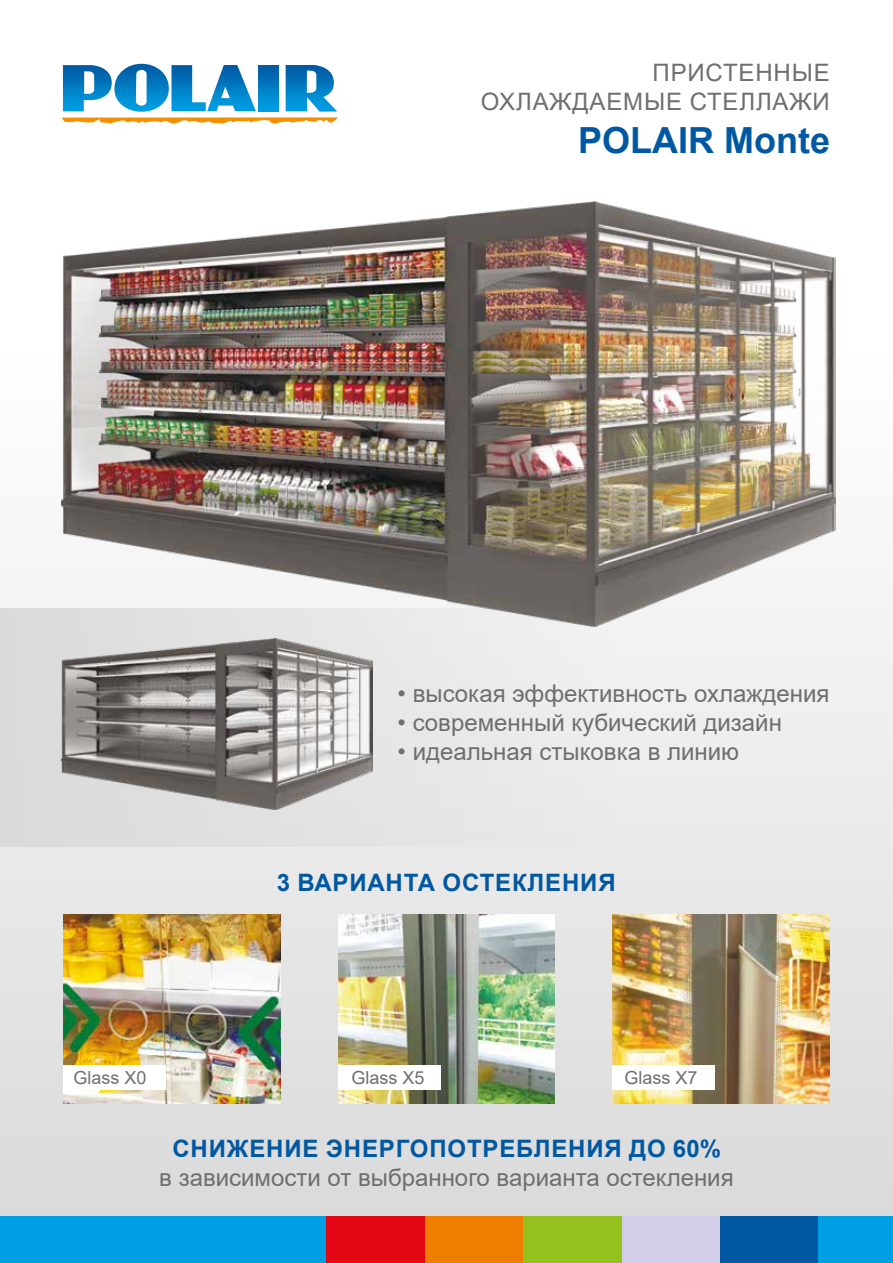
<style>
.page{position:relative;width:893px;height:1263px;background:#fff}
.page>*{position:absolute;margin:0;border:0;box-sizing:border-box;transform-origin:0 0}
.t1{font:700 36px "Arial";color:#0058a2}
.t2{font:24px "Arial";color:#706f6f}
.t3{font:700 24px "Arial";letter-spacing:.035em;color:#0058a2}
.t4{font:24px/28.8px "Arial";letter-spacing:.035em;color:#706f6f;text-align:right}
.t5{font:18px "Arial";color:#706f6f}
</style>
<div class="page">
<div style="left:0;top:357px;width:893px;height:877px;background:linear-gradient(to bottom,#fefefe,#d9d9d9)"></div>
<div style="left:0;top:608px;width:612px;height:238px;background:#e7e7e7"></div>
<img style="left:64px;top:914px;width:217px;height:189px">
<div style="left:64px;top:1065px;width:102px;height:25px;background:#fff"></div>
<img style="left:612px;top:914px;width:217px;height:189px">
<img style="left:338px;top:914px;width:217px;height:189px">
<div style="left:338px;top:1065px;width:102px;height:25px;background:#fff"></div>
<div style="left:612px;top:1065px;width:102px;height:25px;background:#fff"></div>
<svg style="left:62px;top:117px;width:276px;height:7px"></svg>
<img style="left:259px;top:65px;width:20px;height:46px">
<img style="left:171px;top:65px;width:85px;height:46px">
<img style="left:114px;top:64px;width:55px;height:48px">
<img style="left:286px;top:65px;width:51px;height:47px">
<img style="left:63px;top:65px;width:49px;height:46px">
<div style="left:814px;top:1216px;width:79px;height:47px;background:#009fe3"></div>
<div style="left:720px;top:1216px;width:98px;height:47px;background:#0058a2"></div>
<div style="left:621px;top:1216px;width:99px;height:47px;background:#d2cde8"></div>
<div style="left:523px;top:1216px;width:98px;height:47px;background:#95c11f"></div>
<div style="left:425px;top:1216px;width:98px;height:47px;background:#ef7d00"></div>
<div style="left:0;top:1216px;width:353px;height:47px;background:#009fe3"></div>
<div style="left:326px;top:1216px;width:99px;height:47px;background:#e30613"></div>
<img style="left:62px;top:201px;width:774px;height:425px">
<img style="left:62px;top:639px;width:311px;height:171px">
<p class="t4" style="left:481px;top:58px;width:350px">ПРИСТЕННЫЕ<br>ОХЛАЖДАЕМЫЕ СТЕЛЛАЖИ</p>
<h1 class="t1" style="left:578px;top:115px;width:254px">POLAIR Monte</h1>
<p class="t2" style="left:398px;top:677px;width:433px">• высокая эффективность охлаждения</p>
<p class="t2" style="left:398px;top:706px;width:386px">• современный кубический дизайн</p>
<p class="t2" style="left:398px;top:735px;width:343px">• идеальная стыковка в линию</p>
<p class="t3" style="left:277px;top:866px;width:340px">3 ВАРИАНТА ОСТЕКЛЕНИЯ</p>
<p class="t5" style="left:73px;top:1065px;width:75px">Glass Х0</p>
<p class="t5" style="left:351px;top:1065px;width:75px">Glass Х5</p>
<p class="t5" style="left:624px;top:1065px;width:75px">Glass Х7</p>
<p class="t3" style="left:172px;top:1132px;width:550px">СНИЖЕНИЕ ЭНЕРГОПОТРЕБЛЕНИЯ ДО 60%</p>
<p class="t2" style="left:159px;top:1161px;width:576px">в зависимости от выбранного варианта остекления</p>
</div>
